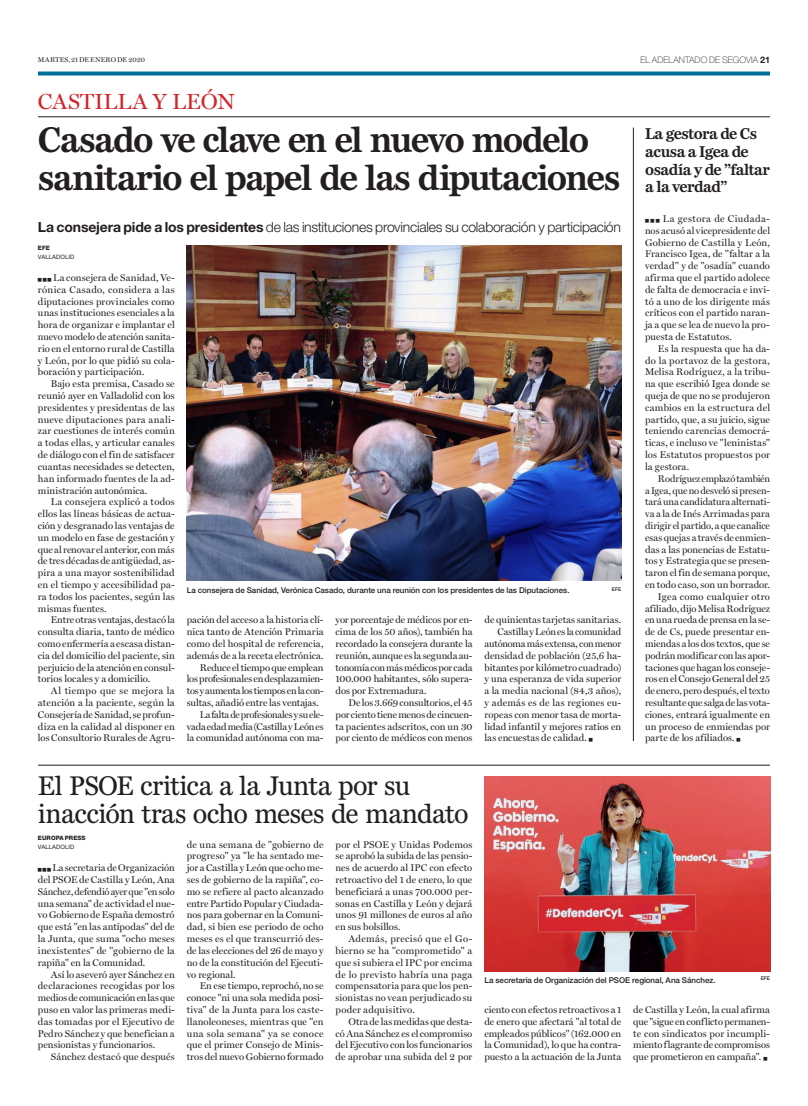
<style>
.page{position:relative;width:808px;height:1106px;background:#fff}
.page>*{position:absolute;margin:0;border:0;box-sizing:border-box;transform-origin:0 0}
.t1{font:700 33px/38px "News Miller";letter-spacing:-.05em;color:#231f20}
.t2{font:25px/28px "News Miller";letter-spacing:-.025em;color:#231f20}
.t3{font:500 22px "Miller";letter-spacing:.005em;color:#d1232a}
.t4{font:700 14.5px/17.7px "News Miller";letter-spacing:-.035em;color:#231f20}
.Entradilla{font:300 14px "Helvetica Neue LT Std";letter-spacing:-.02em;color:#231f20}
.Txt_01{font:500 9.8px/11.8px "Miller";letter-spacing:.005em;color:#231f20;text-align:justify}
.Laregion{font:100 9px "Helvetica Neue LT Std";letter-spacing:.01em;color:#231f20}
.Pie_Txt{font:500 8px "Helvetica Neue LT Std";letter-spacing:-.005em;color:#231f20}
.t5{font:500 7px "Miller";letter-spacing:.01em;color:#231f20}
.t6{font:6px "Helvetica Neue LT Std";letter-spacing:.005em;color:#231f20}
.t7{font:800 6px "Helvetica Neue LT Std";letter-spacing:.01em;color:#231f20}
.Pie_Firma{font:500 5px "Helvetica Neue LT Std";color:#231f20}
.Txt_01-2{font:4px "Zapf Dingbats IT Cby BT";color:#231f20}
.s1{font-weight:700}
</style>
<div class="page">
<svg style="left:38px;top:71px;width:732px;height:4px;background:#2183a7"></svg>
<hr style="left:38px;top:117px;width:732px;height:1px;background:#231f20">
<img style="left:187px;top:246px;width:434px;height:334px">
<hr style="left:633px;top:127px;width:1px;height:614px;background:#231f20">
<hr style="left:38px;top:765px;width:732px;height:1px;background:#231f20">
<img style="left:484px;top:776px;width:286px;height:195px">
<p class="t5" style="left:38px;top:55px;width:109px">MARTES, 21 DE ENERO DE 2020</p>
<p class="Laregion" style="left:640px;top:55px;width:131px">EL ADELANTADO DE SEGOVIA <span class="s1">21</span></p>
<h3 class="t3" style="left:38px;top:88px;width:198px">CASTILLA Y LEÓN</h3>
<p class="t1" style="left:38px;top:120px;width:584px">Casado ve clave en el nuevo modelo sanitario el papel de las diputaciones</p>
<p class="Entradilla" style="left:38px;top:218px;width:584px"><span class="s1">La consejera pide a los presidentes</span> de las instituciones provinciales su colaboración y participación</p>
<p class="t7" style="left:38px;top:244px;width:14px">EFE</p>
<p class="t6" style="left:38px;top:253px;width:38px">VALLADOLID</p>
<p class="Txt_01-2" style="left:38px;top:278px;width:15px">■ ■ ■</p>
<p class="t4" style="left:645px;top:125px;width:126px">La gestora de Cs acusa a Igea de osadía y de "faltar a la verdad"</p>
<p class="Txt_01-2" style="left:645px;top:219px;width:16px">■ ■ ■</p>
<p class="Txt_01" style="left:645px;top:213px;width:126px;text-indent:18px">La gestora de Ciudada&shy;nos acusó al vicepresidente del Gobierno de Castilla y León, Francisco Igea, de "faltar a la verdad" y de "osadía" cuando afirma que el partido adolece de falta de democracia e invi&shy;tó a uno de los dirigente más críticos con el partido naran&shy;ja a que se lea de nuevo la pro&shy;puesta de Estatutos.</p>
<p class="Txt_01" style="left:645px;top:342px;width:126px;text-indent:13px">Es la respuesta que ha da&shy;do la portavoz de la gestora, Melisa Rodríguez, a la tribu&shy;na que escribió Igea donde se queja de que no se produjeron cambios en la estructura del partido, que, a su juicio, sigue teniendo carencias democrá&shy;ticas, e incluso ve "leninistas" los Estatutos propuestos por la gestora.</p>
<p class="Txt_01" style="left:645px;top:472px;width:126px;text-indent:13px">Rodríguez emplazó también a Igea, que no desveló si presen&shy;tará una candidatura alternati&shy;va a la de Inés Arrimadas para dirigir el partido, a que canalice esas quejas a través de enmien&shy;das a las ponencias de Estatu&shy;tos y Estrategia que se presen&shy;taron el fin de semana porque, en todo caso, son un borrador.</p>
<p class="Txt_01" style="left:645px;top:590px;width:126px;text-indent:13px">Igea como cualquier otro afiliado, dijo Melisa Rodríguez en una rueda de prensa en la se&shy;de de Cs, puede presentar en&shy;miendas a los dos textos, que se podrán modificar con las apor&shy;taciones que hagan los conseje&shy;ros en el Consejo General del 25 de enero, pero después, el texto resultante que salga de las vota&shy;ciones, entrará igualmente en un proceso de enmiendas por parte de los afiliados.</p>
<p class="Txt_01" style="left:38px;top:272px;width:138px;text-indent:15px">La consejera de Sanidad, Ve&shy;rónica Casado, considera a las diputaciones provinciales como unas instituciones esenciales a la hora de organizar e implantar el nuevo modelo de atención sanita&shy;rio en el entorno rural de Castilla y León, por lo que pidió su cola&shy;boración y participación.</p>
<p class="Txt_01" style="left:38px;top:378px;width:138px;text-indent:13px">Bajo esta premisa, Casado se reunió ayer en Valladolid con los presidentes y presidentas de las nueve diputaciones para anali&shy;zar cuestiones de interés común a todas ellas, y articular canales de diálogo con el fin de satisfacer cuantas necesidades se detecten, han informado fuentes de la ad&shy;ministración autonómica.</p>
<p class="Txt_01" style="left:38px;top:496px;width:138px;text-indent:13px">La consejera explicó a todos ellos las líneas básicas de actua&shy;ción y desgranado las ventajas de un modelo en fase de gestación y que al renovar el anterior, con más de tres décadas de antigüedad, as&shy;pira a una mayor sostenibilidad en el tiempo y accesibilidad pa&shy;ra todos los pacientes, según las mismas fuentes.</p>
<p class="Txt_01" style="left:38px;top:614px;width:138px;text-indent:13px">Entre otras ventajas, destacó la consulta diaria, tanto de médico como enfermería a escasa distan&shy;cia del domicilio del paciente, sin perjuicio de la atención en consul&shy;torios locales y a domicilio.</p>
<p class="Txt_01" style="left:38px;top:685px;width:138px;text-indent:13px">Al tiempo que se mejora la atención a la paciente, según la Consejería de Sanidad, se profun&shy;diza en la calidad al disponer en los Consultorio Rurales de Agru-</p>
<p class="Pie_Txt" style="left:187px;top:585px;width:384px">La consejera de Sanidad, Verónica Casado, durante una reunión con los presidentes de las Diputaciones.</p>
<p class="Pie_Firma" style="left:612px;top:586px;width:11px">EFE</p>
<p class="Txt_01" style="left:187px;top:614px;width:138px">pación del acceso a la historia clí&shy;nica tanto de Atención Primaria como del hospital de referencia, además de a la receta electrónica.</p>
<p class="Txt_01" style="left:187px;top:661px;width:138px;text-indent:13px">Reduce el tiempo que emplean los profesionales en desplazamien&shy;tos y aumenta los tiempos en la con&shy;sultas, añadió entre las ventajas.</p>
<p class="Txt_01" style="left:187px;top:708px;width:138px;text-indent:13px">La falta de profesionales y su ele&shy;vada edad media (Castilla y León es la comunidad autónoma con ma-</p>
<p class="Txt_01" style="left:336px;top:614px;width:138px">yor porcentaje de médicos por en&shy;cima de los 50 años), también ha recordado la consejera durante la reunión, aunque es la segunda au&shy;tonomía con más médicos por cada 100.000 habitantes, sólo supera&shy;dos por Extremadura.</p>
<p class="Txt_01" style="left:336px;top:696px;width:138px;text-indent:13px">De los 3.669 consultorios, el 45 por ciento tiene menos de cincuen&shy;ta pacientes adscritos, con un 30 por ciento de médicos con menos</p>
<p class="t2" style="left:38px;top:771px;width:432px">El PSOE critica a la Junta por su inacción tras ocho meses de mandato</p>
<p class="t7" style="left:38px;top:834px;width:49px">EUROPA PRESS</p>
<p class="t6" style="left:38px;top:843px;width:38px">VALLADOLID</p>
<p class="Txt_01-2" style="left:38px;top:868px;width:15px">■ ■ ■</p>
<p class="Txt_01" style="left:484px;top:614px;width:138px">de quinientas tarjetas sanitarias.</p>
<p class="Txt_01" style="left:484px;top:626px;width:138px;text-indent:13px">Castilla y León es la comunidad autónoma más extensa, con menor densidad de población (25,6 ha&shy;bitantes por kilómetro cuadrado) y una esperanza de vida superior a la media nacional (84,3 años), y además es de las regiones eu&shy;ropeas con menor tasa de morta&shy;lidad infantil y mejores ratios en las encuestas de calidad.</p>
<p class="Txt_01-2" style="left:589px;top:738px;width:5px">■</p>
<p class="Txt_01-2" style="left:737px;top:738px;width:5px">■</p>
<p class="Txt_01" style="left:336px;top:838px;width:138px">por el PSOE y Unidas Podemos se aprobó la subida de las pensio&shy;nes de acuerdo al IPC con efecto retroactivo del 1 de enero, lo que beneficiará a unas 700.000 per&shy;sonas en Castilla y León y dejará unos 91 millones de euros al año en sus bolsillos.</p>
<p class="Txt_01" style="left:336px;top:932px;width:138px;text-indent:13px">Además, precisó que el Go&shy;bierno se ha "comprometido" a que si subiera el IPC por encima de lo previsto habría una paga compensatoria para que los pen&shy;sionistas no vean perjudicado su poder adquisitivo.</p>
<p class="Txt_01" style="left:336px;top:1015px;width:138px;text-indent:13px">Otra de las medidas que desta&shy;có Ana Sánchez es el compromiso del Ejecutivo con los funcionarios de aprobar una subida del 2 por</p>
<p class="Txt_01" style="left:484px;top:1003px;width:138px">ciento con efectos retroactivos a 1 de enero que afectará "al total de empleados públicos" (162.000 en la Comunidad), lo que ha contra&shy;puesto a la actuación de la Junta</p>
<p class="Txt_01" style="left:633px;top:1003px;width:138px">de Castilla y León, la cual afirma que "sigue en conflicto permanen&shy;te con sindicatos por incumpli&shy;miento flagrante de compromisos que prometieron en campaña".</p>
<p class="Txt_01" style="left:187px;top:838px;width:138px">de una semana de "gobierno de progreso" ya "le ha sentado me&shy;jor a Castilla y León que ocho me&shy;ses de gobierno de la rapiña", co&shy;mo se refiere al pacto alcanzado entre Partido Popular y Ciudada&shy;nos para gobernar en la Comuni&shy;dad, si bien ese periodo de ocho meses es el que transcurrió des&shy;de las elecciones del 26 de mayo y no de la constitución del Ejecuti&shy;vo regional.</p>
<p class="Txt_01" style="left:187px;top:980px;width:138px;text-indent:13px">En ese tiempo, reprochó, no se conoce "ni una sola medida posi&shy;tiva" de la Junta para los caste&shy;llanoleoneses, mientras que "en una sola semana" ya se conoce que el primer Consejo de Minis&shy;tros del nuevo Gobierno formado</p>
<p class="Txt_01" style="left:38px;top:862px;width:138px;text-indent:15px">La secretaria de Organización del PSOE de Castilla y León, Ana Sánchez, defendió ayer que "en solo una semana" de actividad el nue&shy;vo Gobierno de España demostró que está "en las antípodas" del de la Junta, que suma "ocho meses inexistentes" de "gobierno de la rapiña" en la Comunidad.</p>
<p class="Txt_01" style="left:38px;top:968px;width:138px;text-indent:13px">Así lo aseveró ayer Sánchez en declaraciones recogidas por los medios de comunicación en las que puso en valor las primeras medi&shy;das tomadas por el Ejecutivo de Pedro Sánchez y que benefician a pensionistas y funcionarios.</p>
<p class="Txt_01" style="left:51px;top:1050px;width:125px">Sánchez destacó que después</p>
<p class="Pie_Txt" style="left:484px;top:975px;width:233px">La secretaria de Organización del PSOE regional, Ana Sánchez.</p>
<p class="Pie_Firma" style="left:761px;top:975px;width:11px">EFE</p>
<p class="Txt_01-2" style="left:763px;top:1056px;width:5px">■</p>
</div>
